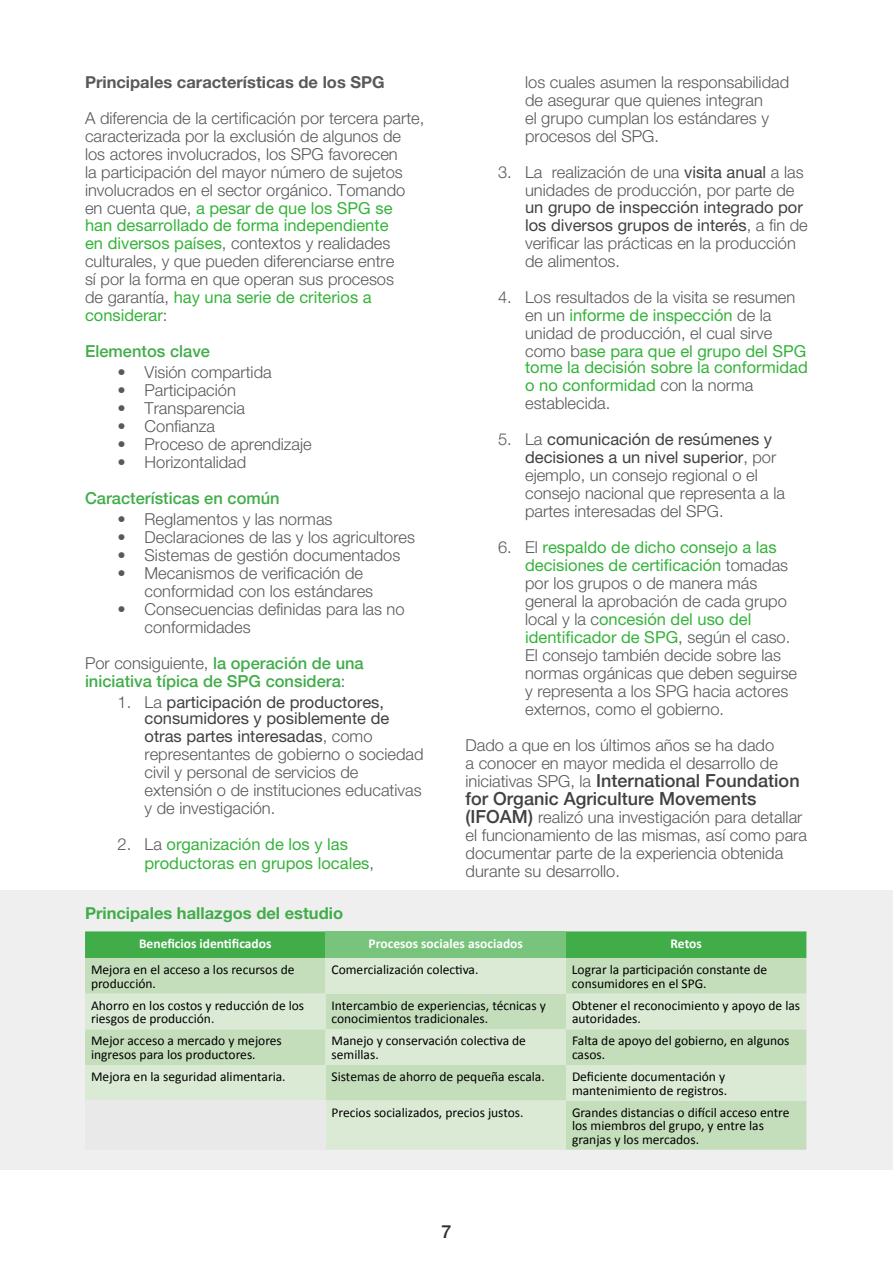
<style>
.page{position:relative;width:893px;height:1263px;background:#fff}
.page>*{position:absolute;margin:0;border:0;box-sizing:border-box;transform-origin:0 0}
.t1{font:500 18px/18px "Helvetica Neue";color:#414042}
.t2{font:500 18px "Helvetica Neue";color:#352e2a}
.t3{font:300 16.5px/18px "Helvetica Neue";color:#58595b}
.t4{font:16.5px/18px "Helvetica Neue";color:#414042}
.t5{font:16.5px/18px "Helvetica Neue";color:#36b33b}
.t6{font:500 16.5px/18px "Helvetica Neue";color:#41ad49}
.t7{font:700 16.5px "Helvetica Neue";color:#58595b}
.t8{font:700 16.5px "Helvetica Neue";color:#41ad49}
.t9{font:13.5px/13.5px "Calibri";color:#000}
.t10{font:700 13.5px "Calibri";color:#fff}
.s1{font-weight:400;color:#36b33b}
.s2{font-weight:300;color:#58595b}
.s3{font-weight:400;color:#414042}
.s4{font-weight:300;font-size:16.5px;color:#58595b}
.s5{font-weight:500;font-size:18px;color:#414042}
</style>
<div class="page">
<div style="left:0;top:890px;width:893px;height:279px;background:#efeff0"></div>
<div style="left:85px;top:931px;width:721px;height:27px;background:#41ad49"></div>
<div style="left:325px;top:931px;width:241px;height:27px;background:#79c47c"></div>
<svg style="left:85px;top:958px;width:721px;height:192px;background:#cfe4c7"></svg>
<div style="left:85px;top:1100px;width:240px;height:50px;background:#e9e9ea"></div>
<p class="t7" style="left:85px;top:72px;width:301px">Principales características de los SPG</p>
<p class="t3" style="left:85px;top:109px;width:341px">A diferencia de la certificación por tercera parte, caracterizada por la exclusión de algunos de los actores involucrados, los SPG favorecen<br>la participación del mayor número de sujetos involucrados en el sector orgánico. Tomando en cuenta que, <span class="s1">a pesar de que los SPG se</span></p>
<p class="t3" style="left:85px;top:216px;width:311px"><span class="s1">han desarrollado de forma independiente en diversos países</span>, contextos y realidades culturales, y que pueden diferenciarse entre sí por la forma en que operan sus procesos de garantía, <span class="s1">hay una serie de criterios a considerar</span>:</p>
<p class="t6" style="left:85px;top:341px;width:127px">Elementos clave</p>
<p class="t3" style="left:118px;top:363px;width:156px">• Visión compartida</p>
<p class="t3" style="left:118px;top:381px;width:120px">• Participación</p>
<p class="t3" style="left:118px;top:399px;width:129px">• Transparencia</p>
<p class="t3" style="left:118px;top:417px;width:99px">• Confianza</p>
<p class="t3" style="left:118px;top:435px;width:196px">• Proceso de aprendizaje</p>
<p class="t3" style="left:118px;top:453px;width:130px">• Horizontalidad</p>
<p class="t6" style="left:85px;top:488px;width:196px">Características en común</p>
<p class="t3" style="left:118px;top:510px;width:216px">• Reglamentos y las normas</p>
<p class="t3" style="left:118px;top:528px;width:299px">• Declaraciones de las y los agricultores</p>
<p class="t3" style="left:118px;top:546px;width:284px">• Sistemas de gestión documentados</p>
<p class="t3" style="left:145px;top:564px;width:230px;text-indent:-27px">• Mecanismos de verificación de conformidad con los estándares</p>
<p class="t3" style="left:145px;top:600px;width:262px;text-indent:-27px">• Consecuencias definidas para las no conformidades</p>
<p class="t6" style="left:85px;top:653px;width:280px"><span class="s2">Por consiguiente,</span> la operación de una iniciativa típica de SPG considera<span class="s2">:</span></p>
<p class="t4" style="left:145px;top:694px;width:246px;line-height:16.5px;text-indent:-27px"><span class="s2">1. La</span> participación de productores, consumidores y posiblemente de</p>
<p class="t3" style="left:145px;top:727px;width:281px"><span class="s3">otras partes interesadas</span>, como representantes de gobierno o sociedad civil y personal de servicios de extensión o de instituciones educativas y de investigación.</p>
<p class="t5" style="left:145px;top:835px;width:231px;text-indent:-27px"><span class="s2">2. La</span> organización de los y las productoras en grupos locales<span class="s2">,</span></p>
<p class="t8" style="left:85px;top:903px;width:260px">Principales hallazgos del estudio</p>
<p class="t3" style="left:525px;top:73px;width:266px">los cuales asumen la responsabilidad de asegurar que quienes integran<br>el grupo cumplan los estándares y procesos del SPG.</p>
<p class="t3" style="left:525px;top:163px;width:280px;text-indent:-27px">3. La realización de una <span class="s3">visita anual</span> a las unidades de producción, por parte de</p>
<p class="t4" style="left:525px;top:198px;width:284px">un grupo de inspección integrado por los diversos grupos de interés<span class="s2">, a fin de verificar las prácticas en la producción de alimentos.</span></p>
<p class="t3" style="left:525px;top:288px;width:283px;text-indent:-27px">4. Los resultados de la visita se resumen en un <span class="s1">informe de inspección</span> de la unidad de producción, el cual sirve como b<span class="s1">ase para que el grupo del SPG</span></p>
<p class="t5" style="left:525px;top:358px;width:284px">tome la decisión sobre la conformidad o no conformidad <span class="s2">con la norma establecida.</span></p>
<p class="t3" style="left:525px;top:430px;width:261px;text-indent:-27px">5. La <span class="s3">comunicación de resúmenes y decisiones a un nivel superior</span>, por ejemplo, un consejo regional o el consejo nacional que representa a la partes interesadas del SPG.</p>
<p class="t3" style="left:525px;top:538px;width:274px;text-indent:-27px">6. El <span class="s1">respaldo de dicho consejo a las decisiones de certificación</span> tomadas por los grupos o de manera más general la aprobación de cada grupo local y la c<span class="s1">oncesión del uso del identificador de SPG</span>, según el caso.<br>El consejo también decide sobre las normas orgánicas que deben seguirse y representa a los SPG hacia actores externos, como el gobierno.</p>
<p class="t3" style="left:466px;top:736px;width:314px">Dado a que en los últimos años se ha dado a conocer en mayor medida el desarrollo de</p>
<p class="t1" style="left:466px;top:770px;width:336px"><span class="s4">iniciativas SPG, la</span> International Foundation for Organic Agriculture Movements</p>
<p class="t3" style="left:466px;top:808px;width:343px"><span class="s5">(IFOAM)</span> realizó una investigación para detallar el funcionamiento de las mismas, así como para documentar parte de la experiencia obtenida durante su desarrollo.</p>
<p class="t10" style="left:139px;top:935px;width:134px">Beneficios identificados</p>
<p class="t10" style="left:369px;top:935px;width:156px">Procesos sociales asociados</p>
<p class="t10" style="left:671px;top:935px;width:33px">Retos</p>
<p class="t9" style="left:91px;top:963px;width:205px">Mejora en el acceso a los recursos de producción.</p>
<p class="t9" style="left:331px;top:963px;width:148px">Comercialización colectiva.</p>
<p class="t9" style="left:572px;top:963px;width:197px">Lograr la participación constante de consumidores en el SPG.</p>
<p class="t9" style="left:91px;top:999px;width:215px">Ahorro en los costos y reducción de los riesgos de producción.</p>
<p class="t9" style="left:332px;top:999px;width:216px">Intercambio de experiencias, técnicas y conocimientos tradicionales.</p>
<p class="t9" style="left:572px;top:999px;width:230px">Obtener el reconocimiento y apoyo de las autoridades.</p>
<p class="t9" style="left:91px;top:1034px;width:192px">Mejor acceso a mercado y mejores ingresos para los productores.</p>
<p class="t9" style="left:332px;top:1034px;width:196px">Manejo y conservación colectiva de semillas.</p>
<p class="t9" style="left:572px;top:1034px;width:219px">Falta de apoyo del gobierno, en algunos casos.</p>
<p class="t9" style="left:91px;top:1070px;width:196px">Mejora en la seguridad alimentaria.</p>
<p class="t9" style="left:332px;top:1070px;width:215px">Sistemas de ahorro de pequeña escala.</p>
<p class="t9" style="left:572px;top:1070px;width:157px">Deficiente documentación y mantenimiento de registros.</p>
<p class="t9" style="left:332px;top:1105px;width:194px">Precios socializados, precios justos.</p>
<p class="t9" style="left:572px;top:1105px;width:219px">Grandes distancias o difícil acceso entre los miembros del grupo, y entre las granjas y los mercados.</p>
<p class="t2" style="left:441px;top:1217px;width:12px">7</p>
</div>
